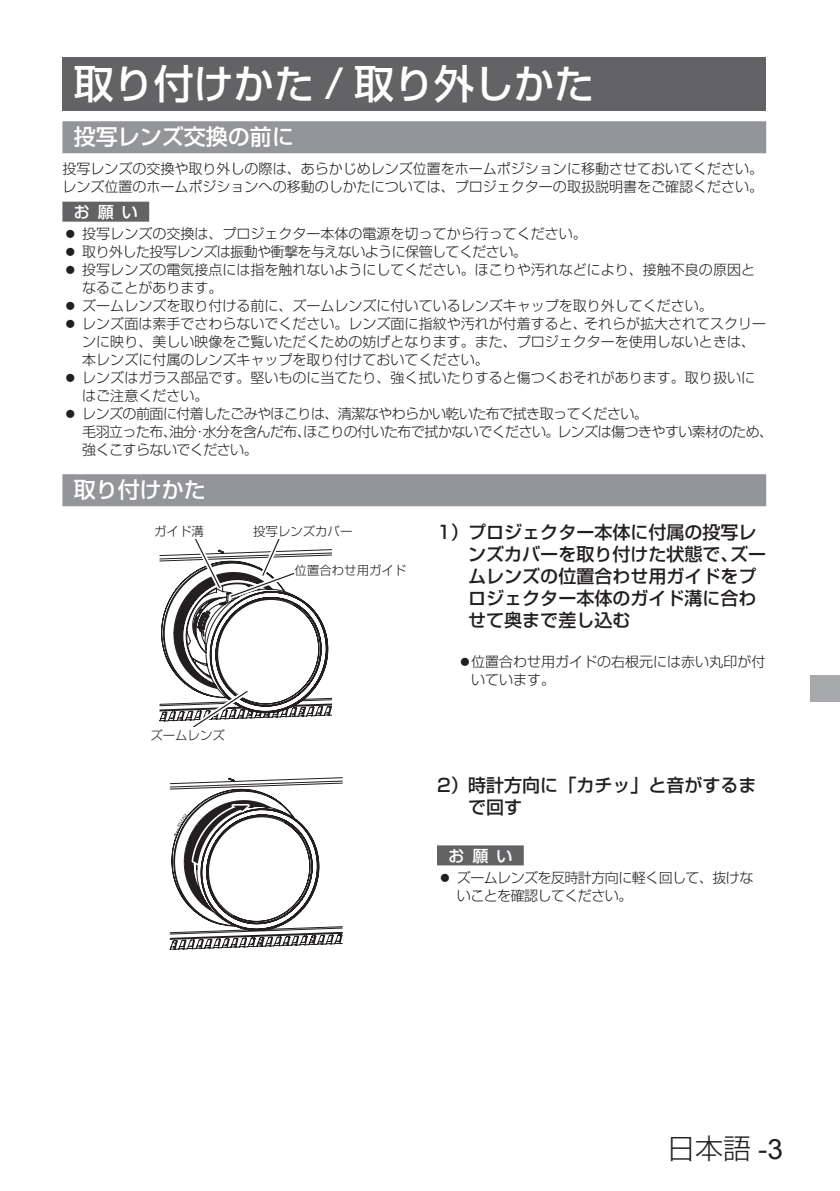
<style>
.page{position:relative;width:840px;height:1191px;background:#fff}
.page>*{position:absolute;margin:0;border:0;box-sizing:border-box;transform-origin:0 0}
.t1{font:500 40px "Shin Go Pro";color:#fff}
.t2{font:300 28px "Shin Go Pro";color:#231f20}
.t3{font:500 22px "Shin Go Pro";color:#fff}
.t4{font:500 18px/22px "Shin Go Pro";color:#231f20}
.t5{font:500 16px "Shin Go Pro";letter-spacing:.5em;color:#fff}
.t6{font:300 14px/18px "Shin Go Pro";color:#231f20}
.t7{font:300 14px/18px "Shin Go Pro";letter-spacing:-.04em;color:#231f20}
.t8{font:300 12.4px "Shin Go Pro";color:#231f20}
.s1{font-family:"Arial";font-weight:400}
</style>
<div class="page">
<div style="left:810px;top:674px;width:29px;height:27px;background:#a8a9ad"></div>
<div style="left:62px;top:121px;width:703px;height:32px;background:#939598"></div>
<div style="left:62px;top:202px;width:87px;height:20px;background:#636366"></div>
<div style="left:62px;top:474px;width:703px;height:32px;background:#939598"></div>
<svg style="left:169px;top:777px;width:173px;height:173px"></svg>
<svg style="left:159px;top:539px;width:173px;height:188px"></svg>
<div style="left:294px;top:562px;width:126px;height:16px;background:#fff"></div>
<div style="left:437px;top:845px;width:86px;height:20px;background:#636366"></div>
<div style="left:62px;top:57px;width:703px;height:54px;background:#636366"></div>
<h1 class="t1" style="left:74px;top:51px;width:522px">取り付けかた / 取り外しかた</h1>
<h3 class="t3" style="left:74px;top:119px;width:221px">投写レンズ交換の前に</h3>
<p class="t6" style="left:62px;top:158px;width:701px">投写レンズの交換や取り外しの際は、あらかじめレンズ位置をホームポジションに移動させておいてください。レンズ位置のホームポジションへの移動のしかたについては、プロジェクターの取扱説明書をご確認ください。</p>
<p class="t5" style="left:74px;top:199px;width:65px">お願い</p>
<p class="t6" style="left:82px;top:223px;width:692px">投写レンズの交換は、プロジェクター本体の電源を切ってから行ってください。<br>取り外した投写レンズは振動や衝撃を与えないように保管してください。<br>投写レンズの電気接点には指を触れないようにしてください。ほこりや汚れなどにより、接触不良の原因と<br>なることがあります。<br>ズームレンズを取り付ける前に、ズームレンズに付いているレンズキャップを取り外してください。<br>レンズ面は素手でさわらないでください。レンズ面に指紋や汚れが付着すると、それらが拡大されてスクリーンに映り、美しい映像をご覧いただくための妨げとなります。また、プロジェクターを使用しないときは、<br>本レンズに付属のレンズキャップを取り付けておいてください。<br>レンズはガラス部品です。堅いものに当てたり、強く拭いたりすると傷つくおそれがあります。取り扱いに<br>はご注意ください。<br>レンズの前面に付着したごみやほこりは、清潔なやわらかい乾いた布で拭き取ってください。<br>毛羽立った布、油分・水分を含んだ布、ほこりの付いた布で拭かないでください。レンズは傷つきやすい素材のため、強くこすらないでください。</p>
<h3 class="t3" style="left:74px;top:472px;width:133px">取り付けかた</h3>
<p class="t8" style="left:154px;top:520px;width:51px">ガイド溝</p>
<p class="t8" style="left:253px;top:520px;width:101px">投写レンズカバー</p>
<p class="t8" style="left:294px;top:560px;width:113px">位置合わせ用ガイド</p>
<p class="t4" style="left:468px;top:519px;width:299px;text-indent:-31px">1）プロジェクター本体に付属の投写レンズカバーを取り付けた状態で、ズームレンズの位置合わせ用ガイドをプロジェクター本体のガイド溝に合わせて奥まで差し込む</p>
<p class="t6" style="left:471px;top:651px;width:295px">位置合わせ用ガイドの右根元には赤い丸印が付いています。</p>
<p class="t8" style="left:150px;top:725px;width:76px">ズームレンズ</p>
<p class="t4" style="left:468px;top:771px;width:289px;text-indent:-31px">2）時計方向に「カチッ」と音がするまで回す</p>
<p class="t5" style="left:448px;top:842px;width:65px">お願い</p>
<p class="t7" style="left:456px;top:866px;width:298px">ズームレンズを反時計方向に軽く回して、抜けないことを確認してください。</p>
<h2 class="t2" style="left:666px;top:1125px;width:117px">日本語 <span class="s1">-3</span></h2>
</div>
